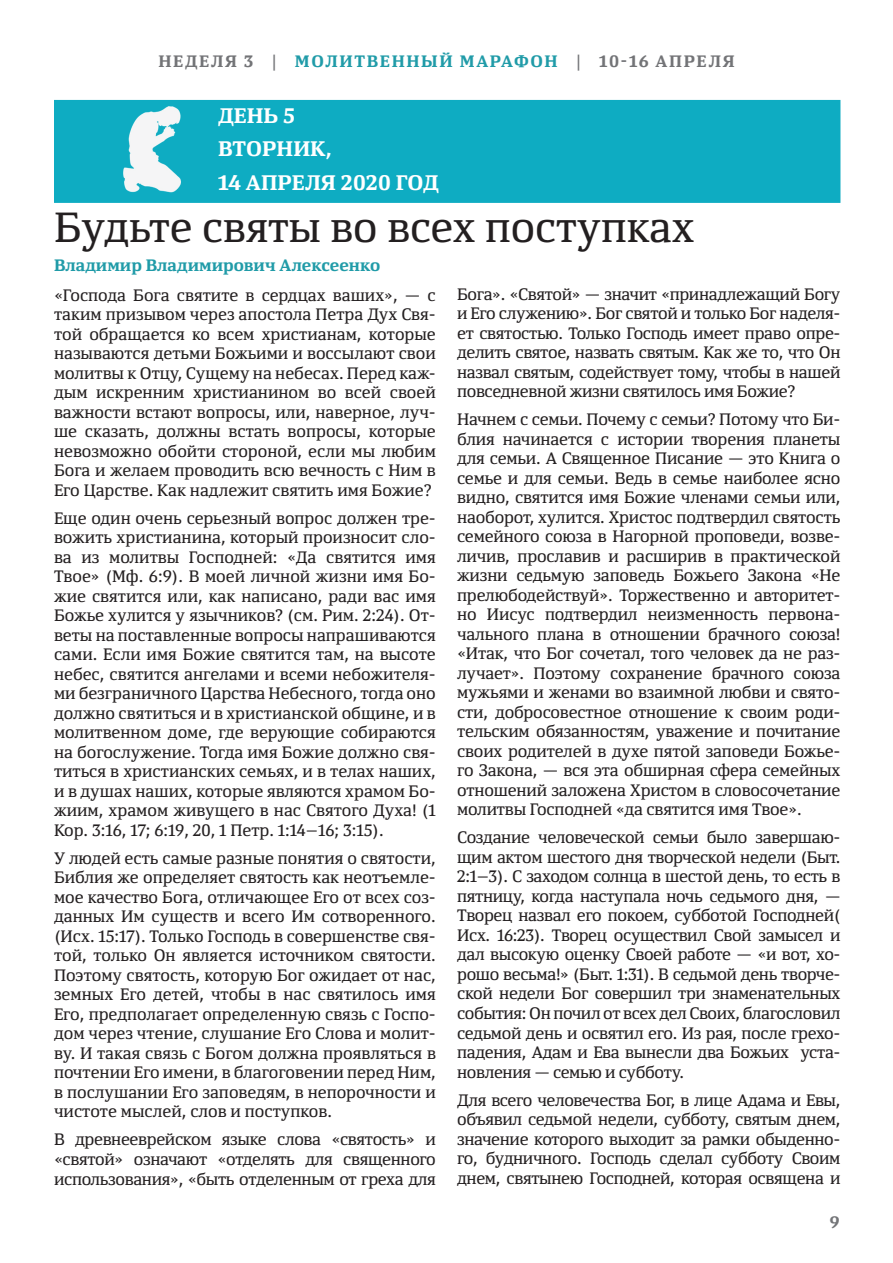
<style>
.page{position:relative;width:893px;height:1263px;background:#fff}
.page>*{position:absolute;margin:0;border:0;box-sizing:border-box;transform-origin:0 0}
.t1{font:42px "Yefimov Serif";color:#231f20}
.t2{font:700 21px/33.8px "Yefimov Serif";color:#fff}
.t3{font:16.5px/19.5px "Yefimov Serif";letter-spacing:-.02em;color:#231f20;text-align:justify}
.t4{font:700 16.5px "Yefimov Serif";letter-spacing:.1em;color:#737477}
.t5{font:700 16.5px "Yefimov Serif";color:#209ba8}
.s1{color:#209ba8}
</style>
<div class="page">
<div style="left:54px;top:100px;width:786px;height:103px;background:#0eacc2;border:2px solid #0eacc2"></div>
<img style="left:123px;top:107px;width:58px;height:86px">
<p class="t4" style="left:158px;top:50px;width:578px">НЕДЕЛЯ 3 | <span class="s1">МОЛИТВЕННЫЙ МАРАФОН</span> | 10-16 АПРЕЛЯ</p>
<p class="t2" style="left:218px;top:98px;width:222px">ДЕНЬ 5<br>ВТОРНИК,<br>14 АПРЕЛЯ 2020 ГОД</p>
<h1 class="t1" style="left:54px;top:200px;width:642px">Будьте святы во всех поступках</h1>
<p class="t3" style="left:54px;top:285px;width:383px">«Господа Бога святите в сердцах ваших», — с таким призывом через апостола Петра Дух Свя&shy;той обращается ко всем христианам, которые называются детьми Божьими и воссылают свои молитвы к Отцу, Сущему на небесах. Перед каж&shy;дым искренним христианином во всей своей важности встают вопросы, или, наверное, луч&shy;ше сказать, должны встать вопросы, которые невозможно обойти стороной, если мы любим Бога и желаем проводить всю вечность с Ним в Его Царстве. Как надлежит святить имя Божие?</p>
<p class="t3" style="left:54px;top:508px;width:383px">Еще один очень серьезный вопрос должен тре&shy;вожить христианина, который произносит сло&shy;ва из молитвы Господней: «Да святится имя Твое» (Мф. 6:9). В моей личной жизни имя Бо&shy;жие святится или, как написано, ради вас имя Божье хулится у язычников? (см. Рим. 2:24). От&shy;веты на поставленные вопросы напрашиваются сами. Если имя Божие святится там, на высоте небес, святится ангелами и всеми небожителя&shy;ми безграничного Царства Небесного, тогда оно должно святиться и в христианской общине, и в молитвенном доме, где верующие собираются на богослужение. Тогда имя Божие должно свя&shy;титься в христианских семьях, и в телах наших, и в душах наших, которые являются храмом Бо&shy;жиим, храмом живущего в нас Святого Духа! (1<br>Кор. 3:16, 17; 6:19, 20, 1 Петр. 1:14–16; 3:15).</p>
<p class="t3" style="left:54px;top:848px;width:383px">У людей есть самые разные понятия о святости, Библия же определяет святость как неотъемле&shy;мое качество Бога, отличающее Его от всех соз&shy;данных Им существ и всего Им сотворенного. (Исх. 15:17). Только Господь в совершенстве свя&shy;той, только Он является источником святости.<br>Поэтому святость, которую Бог ожидает от нас, земных Его детей, чтобы в нас святилось имя Его, предполагает определенную связь с Госпо&shy;дом через чтение, слушание Его Слова и молит&shy;ву. И такая связь с Богом должна проявляться в почтении Его имени, в благоговении перед Ним, в послушании Его заповедям, в непорочности и чистоте мыслей, слов и поступков.</p>
<p class="t3" style="left:54px;top:1130px;width:383px">В древнееврейском языке слова «святость» и «святой» означают «отделять для священного использования», «быть отделенным от греха для</p>
<p class="t5" style="left:54px;top:255px;width:328px">Владимир Владимирович Алексеенко</p>
<p class="t3" style="left:457px;top:284px;width:385px">Бога». «Святой» — значит «принадлежащий Богу и Его служению». Бог святой и только Бог наделя&shy;ет святостью. Только Господь имеет право опре&shy;делить святое, назвать святым. Как же то, что Он назвал святым, содействует тому, чтобы в нашей повседневной жизни святилось имя Божие?</p>
<p class="t3" style="left:457px;top:410px;width:385px">Начнем с семьи. Почему с семьи? Потому что Би&shy;блия начинается с истории творения планеты для семьи. А Священное Писание — это Книга о семье и для семьи. Ведь в семье наиболее ясно видно, святится имя Божие членами семьи или, наоборот, хулится. Христос подтвердил святость семейного союза в Нагорной проповеди, возве&shy;личив, прославив и расширив в практической жизни седьмую заповедь Божьего Закона «Не прелюбодействуй». Торжественно и авторитет&shy;но Иисус подтвердил неизменность первона&shy;чального плана в отношении брачного союза! «Итак, что Бог сочетал, того человек да не раз&shy;лучает». Поэтому сохранение брачного союза мужьями и женами во взаимной любви и свято&shy;сти, добросовестное отношение к своим роди&shy;тельским обязанностям, уважение и почитание своих родителей в духе пятой заповеди Божье&shy;го Закона, — вся эта обширная сфера семейных отношений заложена Христом в словосочетание молитвы Господней «да святится имя Твое».</p>
<p class="t3" style="left:457px;top:828px;width:385px">Создание человеческой семьи было завершаю&shy;щим актом шестого дня творческой недели (Быт.<br>2:1–3). С заходом солнца в шестой день, то есть в пятницу, когда наступала ночь седьмого дня, — Творец назвал его покоем, субботой Господней( Исх. 16:23). Творец осуществил Свой замысел и дал высокую оценку Своей работе — «и вот, хо&shy;рошо весьма!» (Быт. 1:31). В седьмой день творче&shy;ской недели Бог совершил три знаменательных события: Он почил от всех дел Своих, благословил седьмой день и освятил его. Из рая, после грехо&shy;падения, Адам и Ева вынесли два Божьих уста&shy;новления — семью и субботу.</p>
<p class="t3" style="left:457px;top:1090px;width:385px">Для всего человечества Бог, в лице Адама и Евы, объявил седьмой недели, субботу, святым днем, значение которого выходит за рамки обыденно&shy;го, будничного. Господь сделал субботу Своим днем, святынею Господней, которая освящена и</p>
<p class="t4" style="left:830px;top:1211px;width:11px">9</p>
</div>
